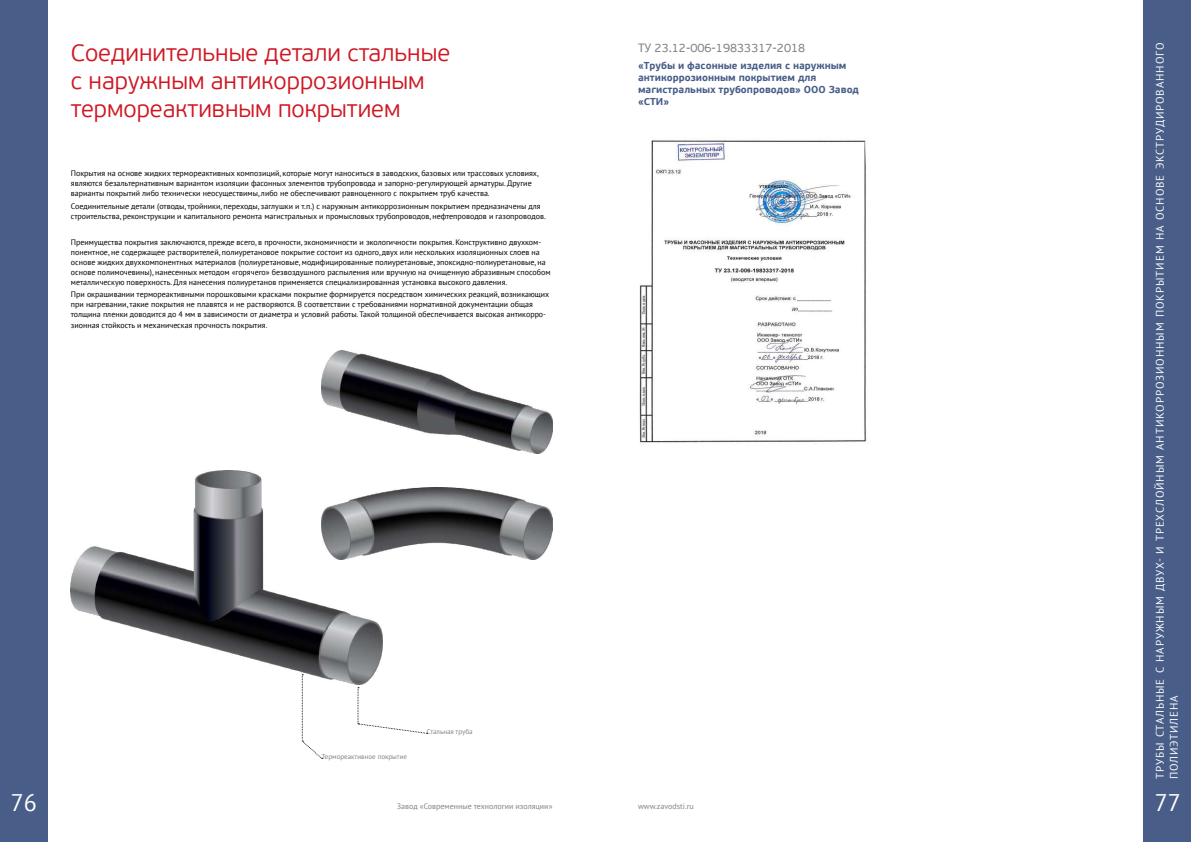
<style>
.page{position:relative;width:1191px;height:842px;background:#fff}
.page>*{position:absolute;margin:0;border:0;box-sizing:border-box;transform-origin:0 0}
.t1{font:300 24px/28px "PF Beau Sans Pro";color:#ce1722}
.t2{font:24px "PT Sans";color:#fff}
.t3{font:12px "PF Beau Sans Pro";color:#808285}
.t4{font:11px/14px "PT Sans";letter-spacing:.08em;color:#fff}
.t5{font:700 10px/12px "PF Beau Sans Pro";color:#485e88}
.t6{font:8px/10px "PT Sans";color:#000}
.t7{font:8px "PT Sans";color:#808285}
.t8{font:7px "PT Sans";color:#808285}
</style>
<div class="page">
<img style="left:71px;top:471px;width:311px;height:213px">
<img style="left:322px;top:351px;width:231px;height:102px">
<img style="left:322px;top:487px;width:231px;height:72px">
<svg style="left:302px;top:674px;width:20px;height:85px"></svg>
<svg style="left:358px;top:687px;width:69px;height:47px"></svg>
<img style="left:639px;top:137px;width:227px;height:306px">
<div style="left:0;top:0;width:48px;height:842px;background:#485e88"></div>
<div style="left:1143px;top:0;width:48px;height:842px;background:#485e88"></div>
<h1 class="t1" style="left:71px;top:39px;width:381px">Соединительные детали стальные с наружным антикоррозионным термореактивным покрытием</h1>
<p class="t6" style="left:71px;top:168px;width:469px">Покрытия на основе жидких термореактивных композиций, которые могут наноситься в заводских, базовых или трассовых условиях, являются безальтернативным вариантом изоляции фасонных элементов трубопровода и запорно-регулирующей арматуры. Другие варианты покрытий либо технически неосуществимы, либо не обеспечивают равноценного с покрытием труб качества.</p>
<p class="t6" style="left:71px;top:201px;width:476px">Соединительные детали (отводы, тройники, переходы, заглушки и т.п.) с наружным антикоррозионным покрытием предназначены для строительства, реконструкции и капитального ремонта магистральных и промысловых трубопроводов, нефтепроводов и газопроводов.</p>
<p class="t6" style="left:71px;top:237px;width:481px">Преимущества покрытия заключаются, прежде всего, в прочности, экономичности и экологичности покрытия. Конструктивно двухком&shy;понентное, не содержащее растворителей, полиуретановое покрытие состоит из одного, двух или нескольких изоляционных слоев на основе жидких двухкомпонентных материалов (полиуретановые, модифицированные полиуретановые, эпоксидно-полиуретановые, на основе полимочевины), нанесенных методом «горячего» безвоздушного распыления или вручную на очищенную абразивным способом металлическую поверхность. Для нанесения полиуретанов применяется специализированная установка высокого давления.</p>
<p class="t6" style="left:71px;top:289px;width:480px">При окрашивании термореактивными порошковыми красками покрытие формируется посредством химических реакций, возникающих при нагревании, такие покрытия не плавятся и не растворяются. В соответствии с требованиями нормативной документации общая толщина пленки доводится до 4 мм в зависимости от диаметра и условий работы. Такой толщиной обеспечивается высокая антикорро&shy;зионная стойкость и механическая прочность покрытия.</p>
<h2 class="t3" style="left:638px;top:40px;width:169px">ТУ 23.12-006-19833317-2018</h2>
<p class="t5" style="left:638px;top:60px;width:223px">«Трубы и фасонные изделия с наружным антикоррозионным покрытием для магистральных трубопроводов» ООО Завод «СТИ»</p>
<p class="t8" style="left:322px;top:752px;width:87px">Термореактивное покрытие</p>
<p class="t8" style="left:427px;top:726px;width:47px">Стальная труба</p>
<h3 class="t4" style="left:1152px;top:779px;width:738px;rotate:-90deg">ТРУБЫ СТАЛЬНЫЕ С НАРУЖНЫМ ДВУХ- И ТРЕХСЛОЙНЫМ АНТИКОРРОЗИОННЫМ ПОКРЫТИЕМ НА ОСНОВЕ ЭКСТРУДИРОВАННОГО<br>ПОЛИЭТИЛЕНА</h3>
<h1 class="t2" style="left:11px;top:787px;width:28px">76</h1>
<h1 class="t2" style="left:1154px;top:787px;width:28px">77</h1>
<p class="t7" style="left:397px;top:800px;width:157px">Завод «Современные технологии изоляции»</p>
<p class="t7" style="left:638px;top:800px;width:57px">www.zavodsti.ru</p>
</div>
